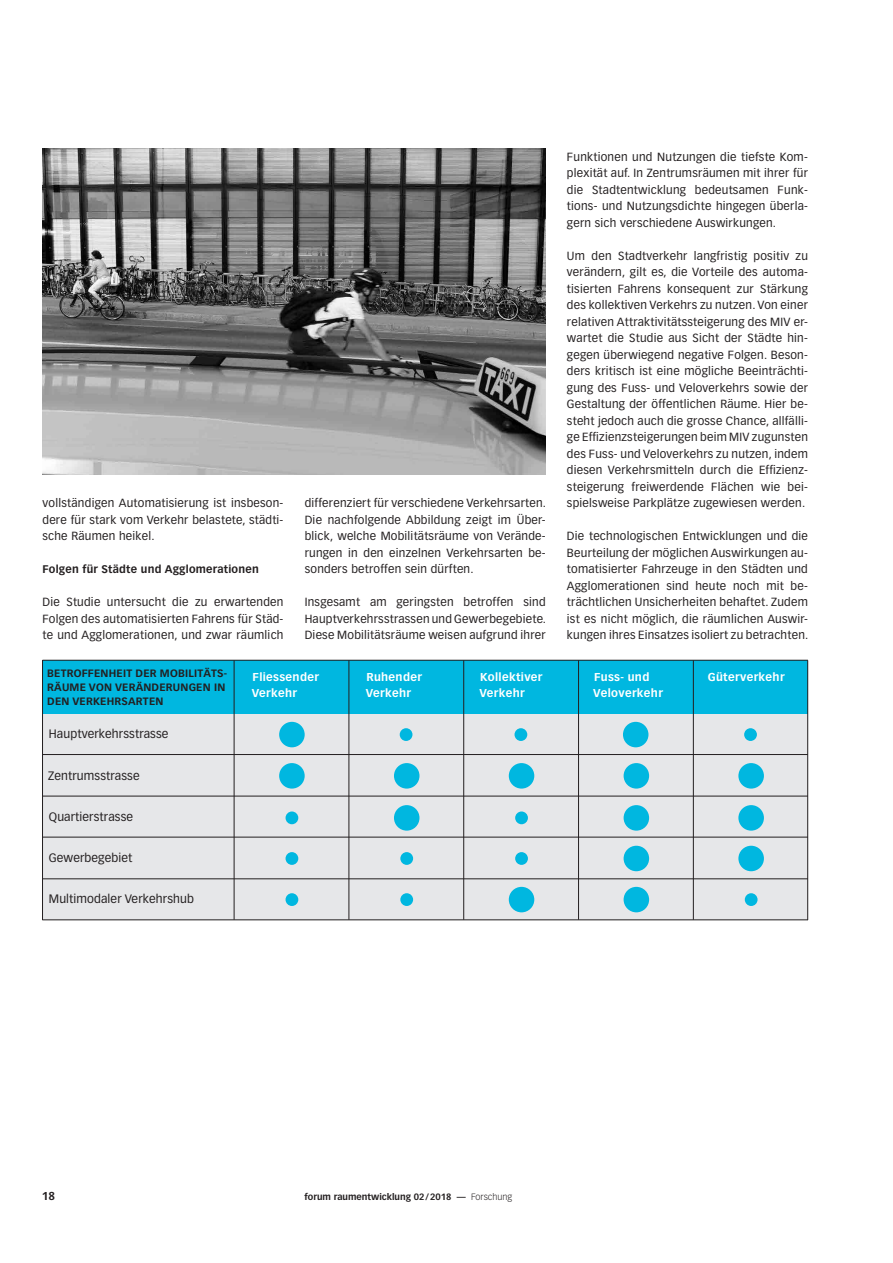
<style>
.page{position:relative;width:893px;height:1263px;background:#fff}
.page>*{position:absolute;margin:0;border:0;box-sizing:border-box;transform-origin:0 0}
.t1{font:12px "Vectora LH";letter-spacing:.01em;color:#231f20}
.t2{font:11.7px/16.5px "Vectora LH";letter-spacing:.02em;color:#231f20;text-align:justify}
.t3{font:700 11.25px/16.5px "Vectora LH";letter-spacing:.03em;color:#fff}
.t4{font:700 11.25px "Vectora LH";color:#231f20}
.t5{font:700 10.8px "Vectora LH";letter-spacing:.02em;color:#231f20}
.t6{font:700 10.5px/13.8px "Vectora LH";letter-spacing:.02em;color:#231f20}
.t7{font:700 9px "Vectora LH";color:#231f20}
.s1{font-weight:300}
</style>
<div class="page">
<div style="left:43px;top:713px;width:765px;height:207px;background:#e6e7e9"></div>
<div style="left:43px;top:660px;width:765px;height:53px;background:#00b7e0"></div>
<hr style="left:234px;top:660px;width:1px;height:260px;background:#231f20">
<hr style="left:42px;top:660px;width:1px;height:260px;background:#231f20">
<hr style="left:349px;top:660px;width:1px;height:260px;background:#231f20">
<hr style="left:463px;top:660px;width:1px;height:260px;background:#231f20">
<hr style="left:578px;top:660px;width:1px;height:260px;background:#231f20">
<hr style="left:693px;top:660px;width:1px;height:260px;background:#231f20">
<hr style="left:43px;top:754px;width:765px;height:1px;background:#231f20">
<hr style="left:43px;top:796px;width:765px;height:1px;background:#231f20">
<hr style="left:43px;top:837px;width:765px;height:1px;background:#231f20">
<hr style="left:43px;top:878px;width:765px;height:1px;background:#231f20">
<hr style="left:43px;top:919px;width:765px;height:1px;background:#231f20">
<div style="left:279px;top:722px;width:26px;height:25px;background:#00b7e0;border-radius:50%"></div>
<div style="left:279px;top:763px;width:26px;height:26px;background:#00b7e0;border-radius:50%"></div>
<div style="left:394px;top:763px;width:25px;height:26px;background:#00b7e0;border-radius:50%"></div>
<div style="left:509px;top:763px;width:25px;height:26px;background:#00b7e0;border-radius:50%"></div>
<div style="left:624px;top:763px;width:25px;height:26px;background:#00b7e0;border-radius:50%"></div>
<div style="left:738px;top:763px;width:26px;height:26px;background:#00b7e0;border-radius:50%"></div>
<div style="left:286px;top:811px;width:12px;height:13px;background:#00b7e0;border-radius:50%"></div>
<div style="left:394px;top:805px;width:25px;height:26px;background:#00b7e0;border-radius:50%"></div>
<div style="left:515px;top:811px;width:13px;height:13px;background:#00b7e0;border-radius:50%"></div>
<div style="left:624px;top:805px;width:25px;height:26px;background:#00b7e0;border-radius:50%"></div>
<div style="left:738px;top:805px;width:26px;height:26px;background:#00b7e0;border-radius:50%"></div>
<div style="left:286px;top:852px;width:12px;height:13px;background:#00b7e0;border-radius:50%"></div>
<div style="left:400px;top:852px;width:13px;height:13px;background:#00b7e0;border-radius:50%"></div>
<div style="left:515px;top:852px;width:13px;height:13px;background:#00b7e0;border-radius:50%"></div>
<div style="left:624px;top:846px;width:25px;height:25px;background:#00b7e0;border-radius:50%"></div>
<div style="left:738px;top:846px;width:26px;height:25px;background:#00b7e0;border-radius:50%"></div>
<div style="left:286px;top:893px;width:12px;height:13px;background:#00b7e0;border-radius:50%"></div>
<div style="left:400px;top:893px;width:13px;height:13px;background:#00b7e0;border-radius:50%"></div>
<div style="left:509px;top:887px;width:25px;height:25px;background:#00b7e0;border-radius:50%"></div>
<div style="left:624px;top:887px;width:25px;height:25px;background:#00b7e0;border-radius:50%"></div>
<div style="left:745px;top:893px;width:12px;height:13px;background:#00b7e0;border-radius:50%"></div>
<div style="left:400px;top:728px;width:12px;height:13px;background:#00b7e0;border-radius:50%"></div>
<div style="left:514px;top:728px;width:13px;height:13px;background:#00b7e0;border-radius:50%"></div>
<div style="left:623px;top:722px;width:25px;height:25px;background:#00b7e0;border-radius:50%"></div>
<div style="left:744px;top:728px;width:13px;height:13px;background:#00b7e0;border-radius:50%"></div>
<img style="left:43px;top:149px;width:503px;height:325px">
<hr style="left:43px;top:660px;width:765px;height:1px;background:#231f20">
<hr style="left:807px;top:660px;width:1px;height:260px;background:#231f20">
<p class="t2" style="left:43px;top:495px;width:242px">vollständigen Automatisierung ist insbeson&shy;dere für stark vom Verkehr belastete, städti&shy;sche Räumen heikel.</p>
<p class="t5" style="left:43px;top:563px;width:218px">Folgen für Städte und Agglomerationen</p>
<p class="t2" style="left:43px;top:594px;width:242px">Die Studie untersucht die zu erwartenden Folgen des automatisierten Fahrens für Städ&shy;te und Agglomerationen, und zwar räumlich</p>
<p class="t2" style="left:305px;top:495px;width:243px">differenziert für verschiedene Verkehrsarten.<br>Die nachfolgende Abbildung zeigt im Über&shy;blick, welche Mobilitätsräume von Verände&shy;rungen in den einzelnen Verkehrsarten be&shy;sonders betroffen sein dürften.</p>
<p class="t2" style="left:305px;top:594px;width:243px">Insgesamt am geringsten betroffen sind Hauptverkehrsstrassen und Gewerbegebiete.<br>Diese Mobilitätsräume weisen aufgrund ihrer</p>
<p class="t2" style="left:567px;top:149px;width:242px">Funktionen und Nutzungen die tiefste Kom&shy;plexität auf. In Zentrumsräumen mit ihrer für die Stadtentwicklung bedeutsamen Funk&shy;tions- und Nutzungsdichte hingegen überla&shy;gern sich verschiedene Auswirkungen.</p>
<p class="t2" style="left:567px;top:248px;width:242px">Um den Stadtverkehr langfristig positiv zu verändern, gilt es, die Vorteile des automa&shy;tisierten Fahrens konsequent zur Stärkung des kollektiven Verkehrs zu nutzen. Von einer relativen Attraktivitätssteigerung des MIV er&shy;wartet die Studie aus Sicht der Städte hin&shy;gegen überwiegend negative Folgen. Beson&shy;ders kritisch ist eine mögliche Beeinträchti&shy;gung des Fuss- und Veloverkehrs sowie der Gestaltung der öffentlichen Räume. Hier be&shy;steht jedoch auch die grosse Chance, allfälli&shy;ge Effizienzsteigerungen beim MIV zugunsten des Fuss- und Veloverkehrs zu nutzen, indem diesen Verkehrsmitteln durch die Effizienz&shy;steigerung freiwerdende Flächen wie bei&shy;spielsweise Parkplätze zugewiesen werden.</p>
<p class="t2" style="left:567px;top:528px;width:243px">Die technologischen Entwicklungen und die Beurteilung der möglichen Auswirkungen au&shy;tomatisierter Fahrzeuge in den Städten und Agglomerationen sind heute noch mit be&shy;trächtlichen Unsicherheiten behaftet. Zudem ist es nicht möglich, die räumlichen Auswir&shy;kungen ihres Einsatzes isoliert zu betrachten.</p>
<p class="t6" style="left:47px;top:666px;width:181px">Betroffenheit der Mobilitäts&shy;räume von Veränderungen in de n Verke hrsarten</p>
<p class="t1" style="left:49px;top:727px;width:121px">Hauptverkehrsstrasse</p>
<p class="t1" style="left:48px;top:768px;width:93px">Zentrumsstrasse</p>
<p class="t1" style="left:49px;top:810px;width:86px">Quartierstrasse</p>
<p class="t1" style="left:49px;top:851px;width:85px">Gewerbegebiet</p>
<p class="t1" style="left:49px;top:892px;width:146px">Multimodaler Verkehrshub</p>
<p class="t3" style="left:252px;top:668px;width:69px">Fliessender<br>Verkehr</p>
<p class="t3" style="left:366px;top:668px;width:58px">Ruhender<br>Verkehr</p>
<p class="t3" style="left:479px;top:668px;width:65px">Kollektiver<br>Verkehr</p>
<p class="t3" style="left:593px;top:668px;width:71px">Fuss- und<br>Veloverkehr</p>
<p class="t3" style="left:708px;top:668px;width:78px">Güterverkehr</p>
<p class="t4" style="left:42px;top:1190px;width:15px">18</p>
<p class="t7" style="left:305px;top:1192px;width:209px">forum raumentwicklung 02/2018 — <span class="s1">Forschung</span></p>
</div>
